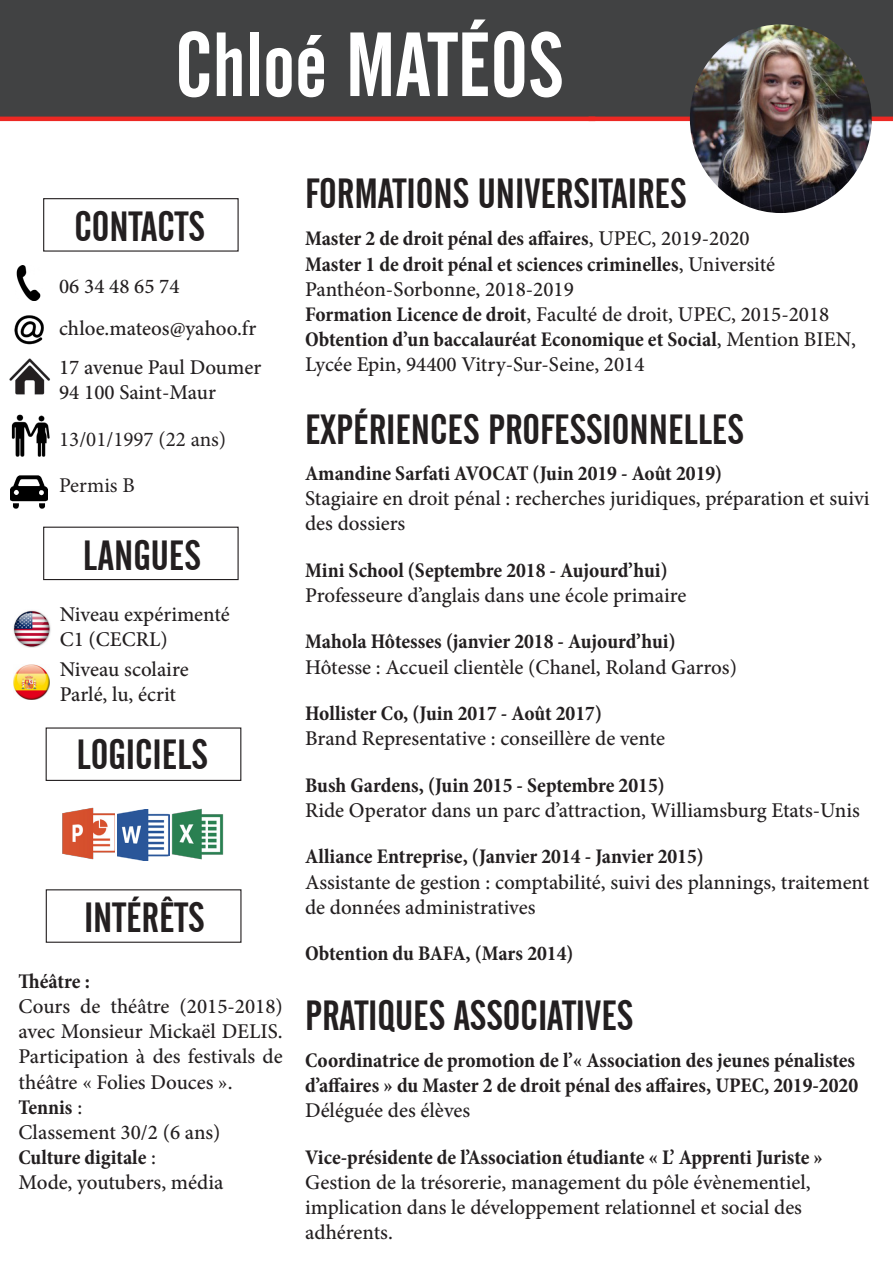
<style>
.page{position:relative;width:893px;height:1263px;background:#fff}
.page>*{position:absolute;margin:0;border:0;box-sizing:border-box;transform-origin:0 0}
.t1{font:90px "Alternate Gothic No 2 BT";color:#fff}
.t2{font:42px "Alternate Gothic No 2 BT";color:#231f20}
.t3{font:500 21px/25.2px "Minion Pro";color:#231f20}
.t4{font:700 condensed 21px/25.2px "Minion Pro";color:#231f20}
.t5{font:21px "Minion Pro";color:#231f20}
.s1{font-weight:500;font-stretch:normal}
.s2{font-weight:700;font-stretch:condensed}
</style>
<div class="page">
<img style="left:16px;top:265px;width:25px;height:35px">
<img style="left:13px;top:610px;width:38px;height:37px">
<img style="left:14px;top:664px;width:36px;height:36px">
<div style="left:43px;top:527px;width:196px;height:53px;border:1px solid #231f20"></div>
<img style="left:62px;top:807px;width:52px;height:53px">
<img style="left:118px;top:809px;width:51px;height:51px">
<img style="left:169px;top:808px;width:55px;height:52px">
<img style="left:11px;top:475px;width:37px;height:34px">
<div style="left:43px;top:198px;width:196px;height:54px;border:1px solid #231f20"></div>
<div style="left:0;top:0;width:893px;height:120px;background:#414243"></div>
<img style="left:14px;top:315px;width:30px;height:30px">
<img style="left:9px;top:358px;width:41px;height:37px">
<div style="left:46px;top:727px;width:195px;height:54px;border:1px solid #231f20"></div>
<div style="left:46px;top:889px;width:195px;height:54px;border:1px solid #231f20"></div>
<img style="left:11px;top:415px;width:39px;height:41px">
<hr style="left:0;top:117px;width:595px;height:4px;background:#ec2823">
<hr style="left:589px;top:117px;width:304px;height:4px;background:#ec2823">
<img style="left:690px;top:24px;width:182px;height:189px">
<p class="t1" style="left:175px;top:15px;width:390px">Chloé MATÉOS</p>
<p class="t2" style="left:74px;top:203px;width:132px">CONTACTS</p>
<p class="t3" style="left:59px;top:273px;width:122px">06 34 48 65 74</p>
<p class="t3" style="left:59px;top:316px;width:199px">chloe.mateos@yahoo.fr</p>
<p class="t3" style="left:59px;top:355px;width:204px">17 avenue Paul Doumer</p>
<p class="t3" style="left:59px;top:380px;width:158px">94 100 Saint-Maur</p>
<p class="t5" style="left:59px;top:425px;width:168px">13/01/1997 (22 ans)</p>
<p class="t5" style="left:59px;top:471px;width:77px">Permis B</p>
<p class="t2" style="left:83px;top:532px;width:119px">LANGUES</p>
<p class="t3" style="left:60px;top:602px;width:172px">Niveau expérimenté</p>
<p class="t3" style="left:60px;top:627px;width:109px">C1 (CECRL)</p>
<p class="t3" style="left:60px;top:657px;width:130px">Niveau scolaire</p>
<p class="t3" style="left:60px;top:682px;width:118px">Parlé, lu, écrit</p>
<p class="t2" style="left:76px;top:731px;width:133px">LOGICIELS</p>
<p class="t2" style="left:84px;top:894px;width:122px">INTÉRÊTS</p>
<p class="t4" style="left:18px;top:968px;width:73px">Théâtre :</p>
<p class="t3" style="left:18px;top:994px;width:266px;text-align:justify">Cours de théâtre (2015-2018) avec Monsieur Mickaël DELIS.<br>Participation à des festivals de théâtre « Folies Douces ».</p>
<p class="t4" style="left:18px;top:1094px;width:65px">Tennis <span class="s1">:</span></p>
<p class="t3" style="left:18px;top:1120px;width:203px">Classement 30/2 (6 ans)</p>
<p class="t4" style="left:18px;top:1145px;width:139px">Culture digitale <span class="s1">:</span></p>
<p class="t3" style="left:18px;top:1170px;width:207px">Mode, youtubers, média</p>
<p class="t2" style="left:305px;top:170px;width:383px">FORMATIONS UNIVERSITAIRES</p>
<p class="t4" style="left:305px;top:226px;width:446px">Master 2 de droit pénal des affaires<span class="s1">, UPEC, 2019-2020</span></p>
<p class="t4" style="left:305px;top:251px;width:471px">Master 1 de droit pénal et sciences criminelles<span class="s1">, Université<br>Panthéon-Sorbonne, 2018-2019</span></p>
<p class="t3" style="left:305px;top:302px;width:526px"><span class="s2">Formation Licence de droit</span>, Faculté de droit, UPEC, 2015-2018</p>
<p class="t3" style="left:305px;top:327px;width:553px"><span class="s2">Obtention d’un baccalauréat Economique et Social</span>, Mention BIEN,<br>Lycée Epin, 94400 Vitry-Sur-Seine, 2014</p>
<p class="t2" style="left:305px;top:406px;width:440px">EXPÉRIENCES PROFESSIONNELLES</p>
<p class="t4" style="left:305px;top:460px;width:418px">Amandine Sarfati AVOCAT (Juin 2019 - Août 2019)</p>
<p class="t3" style="left:305px;top:486px;width:566px">Stagiaire en droit pénal : recherches juridiques, préparation et suivi des dossiers</p>
<p class="t4" style="left:305px;top:557px;width:364px">Mini School (Septembre 2018 - Aujourd’hui)</p>
<p class="t3" style="left:305px;top:583px;width:383px">Professeure d’anglais dans une école primaire</p>
<p class="t4" style="left:305px;top:629px;width:372px">Mahola Hôtesses (janvier 2018 - Aujourd’hui)</p>
<p class="t3" style="left:305px;top:654px;width:433px">Hôtesse : Accueil clientèle (Chanel, Roland Garros)</p>
<p class="t4" style="left:305px;top:701px;width:298px">Hollister Co, (Juin 2017 - Août 2017)</p>
<p class="t3" style="left:305px;top:726px;width:362px">Brand Representative : conseillère de vente</p>
<p class="t4" style="left:305px;top:772px;width:361px">Bush Gardens, (Juin 2015 - Septembre 2015)</p>
<p class="t3" style="left:305px;top:798px;width:556px">Ride Operator dans un parc d’attraction, Williamsburg Etats-Unis</p>
<p class="t4" style="left:305px;top:844px;width:400px">Alliance Entreprise, (Janvier 2014 - Janvier 2015)</p>
<p class="t3" style="left:305px;top:869px;width:566px">Assistante de gestion : comptabilité, suivi des plannings, traitement de données administratives</p>
<p class="t4" style="left:305px;top:941px;width:270px">Obtention du BAFA, (Mars 2014)</p>
<p class="t2" style="left:305px;top:992px;width:330px">PRATIQUES ASSOCIATIVES</p>
<p class="t4" style="left:305px;top:1047px;width:554px">Coordinatrice de promotion de l’« Association des jeunes pénalistes d’affaires » du Master 2 de droit pénal des affaires, UPEC, 2019-2020</p>
<p class="t3" style="left:305px;top:1098px;width:167px">Déléguée des élèves</p>
<p class="t4" style="left:305px;top:1144px;width:519px">Vice-présidente de l’Association étudiante « L’ Apprenti Juriste »</p>
<p class="t3" style="left:305px;top:1169px;width:507px">Gestion de la trésorerie, management du pôle évènementiel, implication dans le développement relationnel et social des adhérents.</p>
</div>
